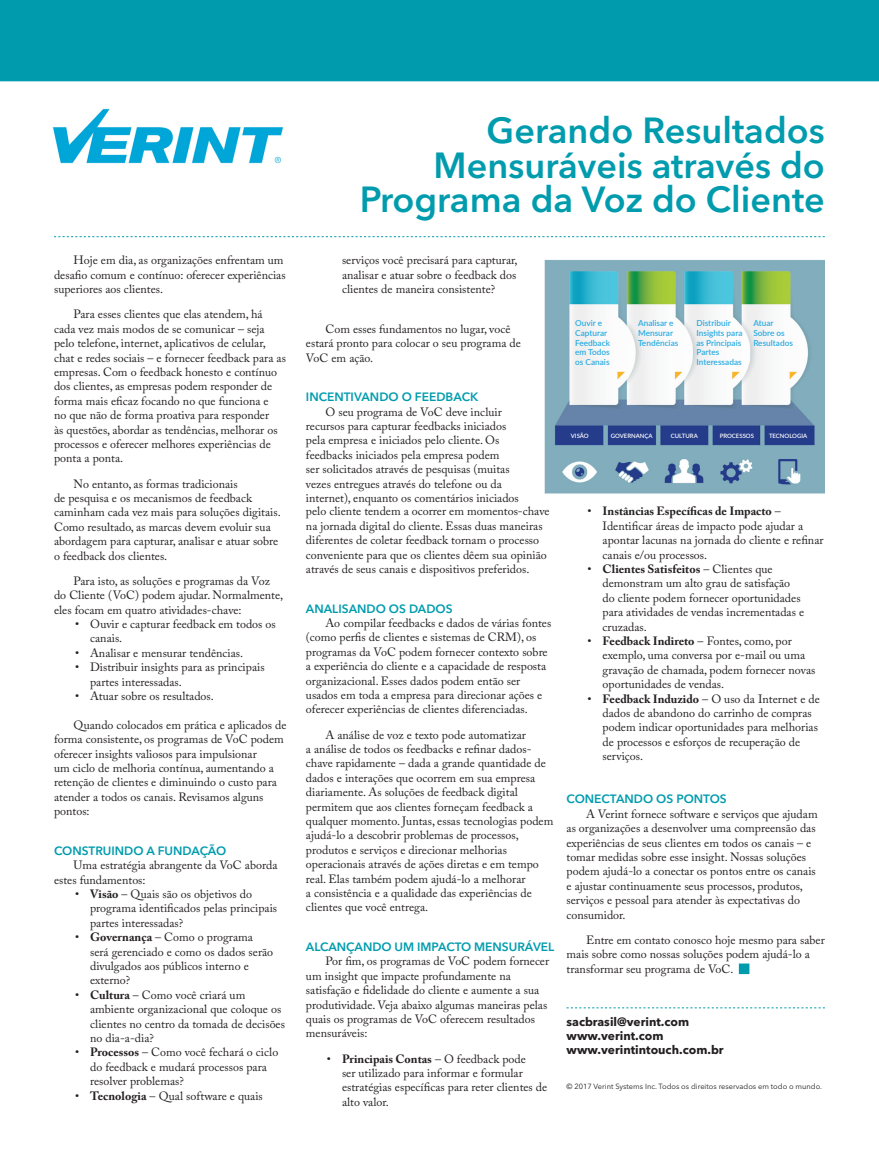
<style>
.page{position:relative;width:879px;height:1161px;background:#fff}
.page>*{position:absolute;margin:0;border:0;box-sizing:border-box;transform-origin:0 0}
.t1{font:600 36px/34.5px "Avenir Next LT Pro";color:#009cae;text-align:right}
.Texto{font:12px/14.4px "Adobe Caslon Pro";color:#231f20}
.Paragraph_Style_1{font:12px/14.4px "Adobe Caslon Pro";color:#231f20}
.SUBTITULO{font:600 12px "Avenir Next LT Pro";color:#009cae}
.Texto-2{font:700 12px "Avenir Next LT Pro";color:#231f20}
.t2{font:600 8.25px/9.9px "Lato";color:#29abe2}
.Texto-3{font:7.5px "Avenir Next LT Pro";color:#231f20}
.t3{font:600 6px "Lato";color:#fff}
.s1{font-weight:700}
</style>
<div class="page">
<div style="left:1px;top:0;width:877px;height:82px;background:#009cae"></div>
<div style="left:738px;top:964px;width:11px;height:10px;background:#009cae;border:2px solid #009cae"></div>
<img style="left:52px;top:108px;width:231px;height:56px">
<img style="left:544px;top:260px;width:280px;height:234px">
<svg style="left:54px;top:236px;width:770px;height:1px"></svg>
<svg style="left:566px;top:1007px;width:258px;height:1px"></svg>
<p class="Texto" style="left:54px;top:253px;width:233px;text-indent:20px">Hoje em dia, as organizações enfrentam um desafio comum e contínuo: oferecer experiências superiores aos clientes.</p>
<p class="Texto" style="left:54px;top:307px;width:233px;text-indent:20px">Para esses clientes que elas atendem, há cada vez mais modos de se comunicar – seja pelo telefone, internet, aplicativos de celular, chat e redes sociais – e fornecer feedback para as empresas. Com o feedback honesto e contínuo dos clientes, as empresas podem responder de forma mais eficaz focando no que funciona e<br>no que não de forma proativa para responder<br>às questões, abordar as tendências, melhorar os processos e oferecer melhores experiências de ponta a ponta.</p>
<p class="Texto" style="left:54px;top:476px;width:228px;text-indent:20px">No entanto, as formas tradicionais<br>de pesquisa e os mecanismos de feedback caminham cada vez mais para soluções digitais.<br>Como resultado, as marcas devem evoluir sua abordagem para capturar, analisar e atuar sobre o feedback dos clientes.</p>
<p class="Texto" style="left:54px;top:574px;width:230px;text-indent:20px">Para isto, as soluções e programas da Voz do Cliente (VoC) podem ajudar. Normalmente, eles focam em quatro atividades-chave:</p>
<p class="Paragraph_Style_1" style="left:90px;top:617px;width:187px;text-indent:-15px">• Ouvir e capturar feedback em todos os canais.</p>
<p class="Paragraph_Style_1" style="left:75px;top:646px;width:169px">• Analisar e mensurar tendências.</p>
<p class="Paragraph_Style_1" style="left:90px;top:660px;width:176px;text-indent:-15px">• Distribuir insights para as principais partes interessadas.</p>
<p class="Paragraph_Style_1" style="left:75px;top:689px;width:140px">• Atuar sobre os resultados.</p>
<p class="Texto" style="left:54px;top:718px;width:234px;text-indent:20px">Quando colocados em prática e aplicados de forma consistente, os programas de VoC podem oferecer insights valiosos para impulsionar<br>um ciclo de melhoria contínua, aumentando a retenção de clientes e diminuindo o custo para atender a todos os canais. Revisamos alguns pontos:</p>
<p class="SUBTITULO" style="left:54px;top:843px;width:174px">CONSTRUINDO A FUNDAÇÃO</p>
<p class="Texto" style="left:54px;top:858px;width:225px;text-indent:20px">Uma estratégia abrangente da VoC aborda estes fundamentos:</p>
<p class="Paragraph_Style_1" style="left:90px;top:887px;width:188px;text-indent:-15px">• <span class="s1">Visão</span> – Quais são os objetivos do programa identificados pelas principais partes interessadas?</p>
<p class="Paragraph_Style_1" style="left:90px;top:930px;width:184px;text-indent:-15px">• <span class="s1">Governança</span> – Como o programa será gerenciado e como os dados serão divulgados aos públicos interno e externo?</p>
<p class="Paragraph_Style_1" style="left:90px;top:988px;width:196px;text-indent:-15px">• <span class="s1">Cultura</span> – Como você criará um ambiente organizacional que coloque os clientes no centro da tomada de decisões no dia-a-dia?</p>
<p class="Paragraph_Style_1" style="left:90px;top:1045px;width:190px;text-indent:-15px">• <span class="s1">Processos</span> – Como você fechará o ciclo do feedback e mudará processos para resolver problemas?</p>
<p class="Paragraph_Style_1" style="left:75px;top:1088px;width:189px">• <span class="s1">Tecnologia</span> – Qual software e quais</p>
<p class="t1" style="left:359px;top:113px;width:466px">Gerando Resultados<br>Mensuráveis através do<br>Programa da Voz do Cliente</p>
<p class="Paragraph_Style_1" style="left:342px;top:253px;width:177px;text-align:justify">serviços você precisará para capturar, analisar e atuar sobre o feedback dos clientes de maneira consistente?</p>
<p class="Texto" style="left:306px;top:322px;width:216px;text-indent:20px">Com esses fundamentos no lugar, você estará pronto para colocar o seu programa de<br>VoC em ação.</p>
<p class="SUBTITULO" style="left:306px;top:390px;width:174px">INCENTIVANDO O FEEDBACK</p>
<p class="Texto" style="left:306px;top:404px;width:245px;text-indent:20px">O seu programa de VoC deve incluir<br>recursos para capturar feedbacks iniciados<br>pela empresa e iniciados pelo cliente. Os<br>feedbacks iniciados pela empresa podem<br>ser solicitados através de pesquisas (muitas<br>vezes entregues através do telefone ou da internet), enquanto os comentários iniciados<br>pelo cliente tendem a ocorrer em momentos-chave na jornada digital do cliente. Essas duas maneiras diferentes de coletar feedback tornam o processo conveniente para que os clientes dêem sua opinião através de seus canais e dispositivos preferidos.</p>
<p class="SUBTITULO" style="left:306px;top:601px;width:148px">ANALISANDO OS DADOS</p>
<p class="Texto" style="left:306px;top:616px;width:247px;text-indent:20px">Ao compilar feedbacks e dados de várias fontes (como perfis de clientes e sistemas de CRM), os programas da VoC podem fornecer contexto sobre a experiência do cliente e a capacidade de resposta organizacional. Esses dados podem então ser usados em toda a empresa para direcionar ações e oferecer experiências de clientes diferenciadas.</p>
<p class="Texto" style="left:306px;top:727px;width:249px;text-indent:20px">A análise de voz e texto pode automatizar<br>a análise de todos os feedbacks e refinar dados&shy;chave rapidamente – dada a grande quantidade de dados e interações que ocorrem em sua empresa diariamente. As soluções de feedback digital permitem que aos clientes forneçam feedback a qualquer momento. Juntas, essas tecnologias podem ajudá-lo a descobrir problemas de processos, produtos e serviços e direcionar melhorias operacionais através de ações diretas e em tempo real. Elas também podem ajudá-lo a melhorar<br>a consistência e a qualidade das experiências de clientes que você entrega.</p>
<p class="SUBTITULO" style="left:306px;top:940px;width:250px">ALCANÇANDO UM IMPACTO MENSURÁVEL</p>
<p class="Texto" style="left:306px;top:954px;width:244px;text-indent:20px">Por fim, os programas de VoC podem fornecer um insight que impacte profundamente na satisfação e fidelidade do cliente e aumente a sua produtividade. Veja abaixo algumas maneiras pelas quais os programas de VoC oferecem resultados mensuráveis:</p>
<p class="Paragraph_Style_1" style="left:342px;top:1051px;width:207px;text-indent:-15px">• <span class="s1">Principais Contas</span> – O feedback pode<br>ser utilizado para informar e formular estratégias específicas para reter clientes de alto valor.</p>
<p class="t2" style="left:575px;top:317px;width:36px">Ouvir e<br>Capturar<br>Feedback em Todos os Canais</p>
<p class="t2" style="left:637px;top:317px;width:42px">Analisar e<br>Mensurar<br>Tendências</p>
<p class="t2" style="left:696px;top:317px;width:48px">Distribuir<br>Insights para as Principais<br>Partes<br>Interessadas</p>
<p class="t2" style="left:753px;top:317px;width:41px">Atuar<br>Sobre os<br>Resultados</p>
<p class="t3" style="left:570px;top:431px;width:19px">VISÃO</p>
<p class="t3" style="left:610px;top:431px;width:43px">GOVERNANÇA</p>
<p class="t3" style="left:670px;top:431px;width:28px">CULTURA</p>
<p class="t3" style="left:719px;top:431px;width:36px">PROCESSOS</p>
<p class="t3" style="left:768px;top:431px;width:40px">TECNOLOGIA</p>
<p class="Paragraph_Style_1" style="left:602px;top:504px;width:222px;text-indent:-15px">• <span class="s1">Instâncias Específicas de Impacto</span> – Identificar áreas de impacto pode ajudar a apontar lacunas na jornada do cliente e refinar canais e/ou processos.</p>
<p class="Paragraph_Style_1" style="left:602px;top:562px;width:203px;text-indent:-15px">• <span class="s1">Clientes Satisfeitos</span> – Clientes que demonstram um alto grau de satisfação do cliente podem fornecer oportunidades para atividades de vendas incrementadas e cruzadas.</p>
<p class="Paragraph_Style_1" style="left:602px;top:634px;width:214px;text-indent:-15px">• <span class="s1">Feedback Indireto</span> – Fontes, como, por exemplo, uma conversa por e-mail ou uma gravação de chamada, podem fornecer novas oportunidades de vendas.</p>
<p class="Paragraph_Style_1" style="left:602px;top:691px;width:219px;text-indent:-15px">• <span class="s1">Feedback Induzido</span> – O uso da Internet e de dados de abandono do carrinho de compras podem indicar oportunidades para melhorias de processos e esforços de recuperação de serviços.</p>
<p class="SUBTITULO" style="left:566px;top:792px;width:162px">CONECTANDO OS PONTOS</p>
<p class="Texto" style="left:566px;top:806px;width:252px;text-indent:20px">A Verint fornece software e serviços que ajudam as organizações a desenvolver uma compreensão das experiências de seus clientes em todos os canais – e tomar medidas sobre esse insight. Nossas soluções podem ajudá-lo a conectar os pontos entre os canais e ajustar continuamente seus processos, produtos, serviços e pessoal para atender às expectativas do consumidor.</p>
<p class="Texto" style="left:566px;top:932px;width:259px;text-indent:20px">Entre em contato conosco hoje mesmo para saber mais sobre como nossas soluções podem ajudá-lo a transformar seu programa de VoC.</p>
<p class="Texto-2" style="left:566px;top:1014px;width:124px">sacbrasil@verint.com</p>
<p class="Texto-2" style="left:566px;top:1029px;width:98px">www.verint.com</p>
<p class="Texto-2" style="left:566px;top:1043px;width:159px">www.verintintouch.com.br</p>
<p class="Texto-3" style="left:566px;top:1082px;width:257px">© 2017 Verint Systems Inc. Todos os direitos reservados em todo o mundo.</p>
</div>
